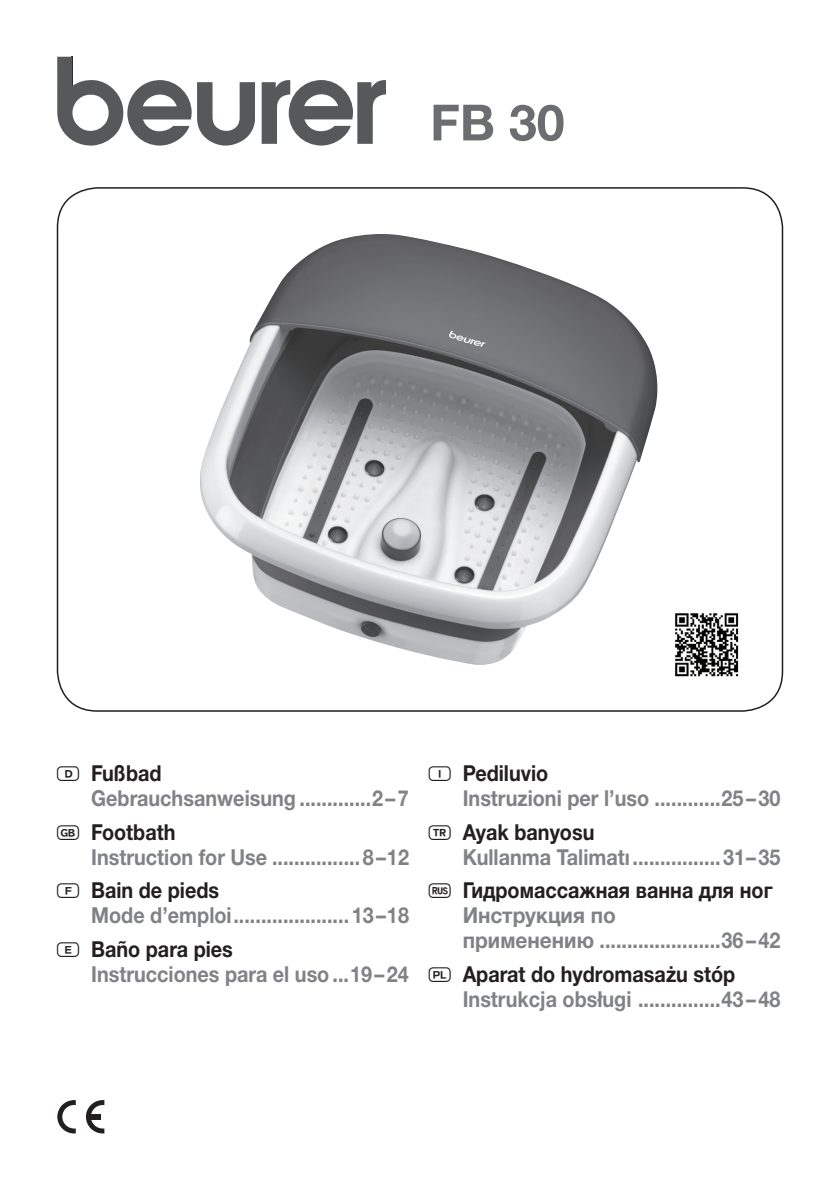
<style>
.page{position:relative;width:840px;height:1191px;background:#fff}
.page>*{position:absolute;margin:0;border:0;box-sizing:border-box;transform-origin:0 0}
.t1{font:700 50px "Helvetica Neue LT Pro";color:#6c6d70}
.t2{font:700 22px/25px "Helvetica Neue LTW1 G";color:#808285;scale:.9 1}
.t3{font:700 22px/25px "Helvetica Neue LTW1 G";color:#808285;scale:.95 1}
.s1{font-family:"Laend Beurer 2012";color:#231f20}
.s2{color:#231f20}
</style>
<div class="page">
<svg style="left:197px;top:82px;width:58px;height:64px"></svg>
<svg style="left:57px;top:57px;width:134px;height:89px"></svg>
<svg style="left:261px;top:80px;width:125px;height:66px"></svg>
<svg style="left:86px;top:1100px;width:18px;height:33px"></svg>
<div style="left:90px;top:1114px;width:11px;height:5px;background:#231f20"></div>
<svg style="left:57px;top:1100px;width:19px;height:33px"></svg>
<img style="left:200px;top:234px;width:457px;height:431px">
<img style="left:675px;top:613px;width:63px;height:64px">
<h1 class="t1" style="left:430px;top:92px;width:136px">FB 30</h1>
<p class="t2" style="left:91px;top:761px;width:354px;text-indent:-34px"><span class="s1">D</span> <span class="s2">Fußbad<br></span>Gebrauchsanweisung .............2 – 7</p>
<p class="t2" style="left:91px;top:819px;width:354px;text-indent:-34px"><span class="s1">G</span> <span class="s2">Footbath<br></span>Instruction for Use ................8 – 12</p>
<p class="t2" style="left:91px;top:878px;width:354px;text-indent:-34px"><span class="s1">F</span> <span class="s2">Bain de pieds<br></span>Mode d’emploi .....................13 – 18</p>
<p class="t2" style="left:91px;top:936px;width:354px;text-indent:-34px"><span class="s1">E</span> <span class="s2">Baño para pies<br></span>Instrucciones para el uso ...19 – 24</p>
<p class="t2" style="left:462px;top:761px;width:354px;text-indent:-34px"><span class="s1">I</span> <span class="s2">Pediluvio<br></span>Instruzioni per l’uso ............25 – 30</p>
<p class="t2" style="left:462px;top:819px;width:354px;text-indent:-34px"><span class="s1">T</span> <span class="s2">Ayak banyosu<br></span>Kullanma Talimatı ................31 – 35</p>
<p class="t3" style="left:462px;top:878px;width:336px;text-indent:-34px"><span class="s1">r</span> <span class="s2">Гидромассажная ванна для ног<br></span>Инструкция по<br>применению ......................36 – 42</p>
<p class="t2" style="left:462px;top:961px;width:354px;text-indent:-34px"><span class="s1">Q</span> <span class="s2">Aparat do hydromasażu stóp<br></span>Instrukcja obsługi ...............43 – 48</p>
</div>
